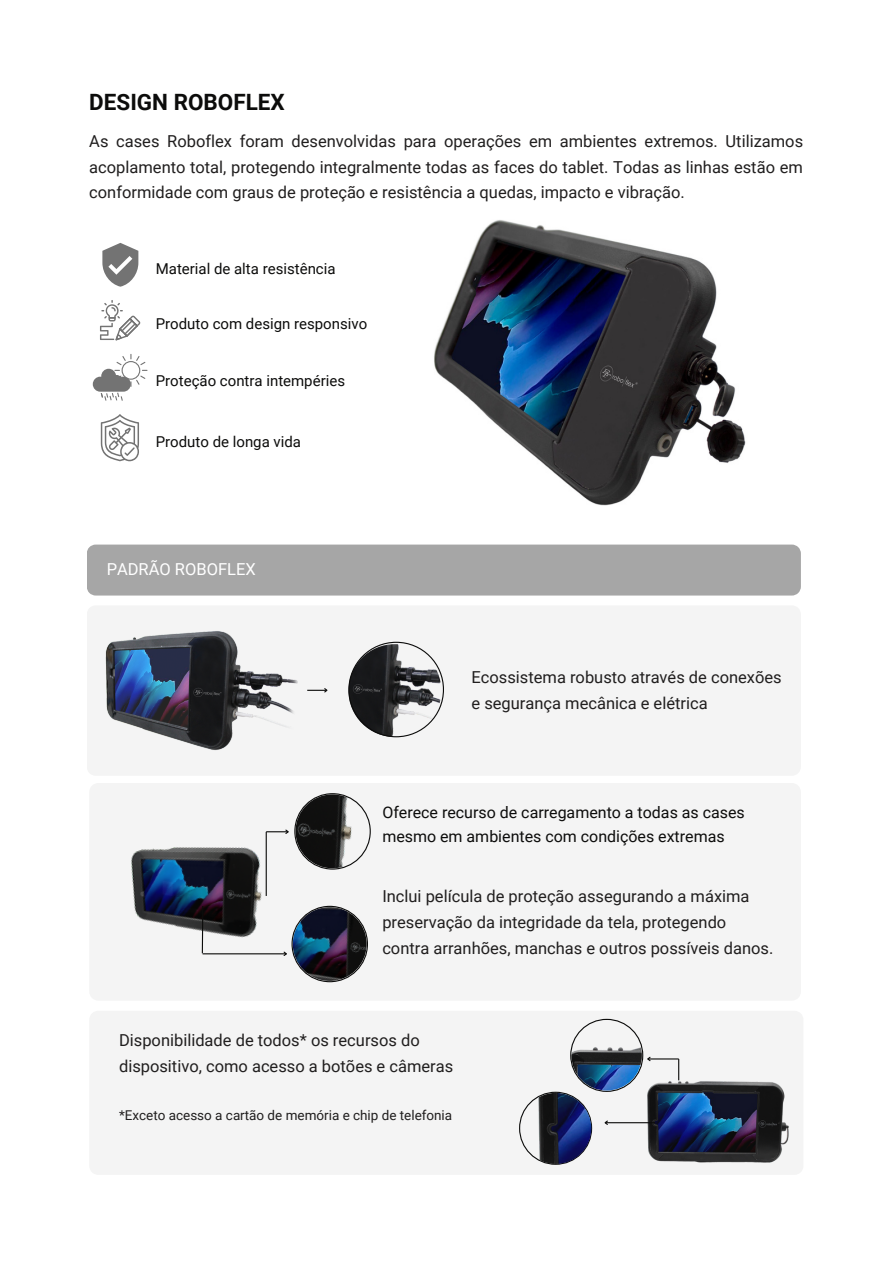
<style>
.page{position:relative;width:893px;height:1264px;background:#fff}
.page>*{position:absolute;margin:0;border:0;box-sizing:border-box;transform-origin:0 0}
.t1{font:700 22.5px "Roboto";color:#0c0c0b}
.t2{font:16.5px/25.8px "Roboto";color:#201e1e}
.t3{font:16.5px "Roboto";color:#fff}
.t4{font:16.05px/24.8px "Roboto";color:#0c0c0b}
.t5{font:15px "Roboto";color:#0c0c0b}
.t6{font:13.5px "Roboto";color:#201e1e}
</style>
<div class="page">
<img style="left:434px;top:220px;width:312px;height:285px">
<svg style="left:102px;top:243px;width:36px;height:44px"></svg>
<svg style="left:93px;top:354px;width:54px;height:47px"></svg>
<svg style="left:100px;top:300px;width:40px;height:40px"></svg>
<svg style="left:101px;top:414px;width:38px;height:47px"></svg>
<div style="left:87px;top:544px;width:713px;height:51px;background:#a6a6a6"></div>
<div style="left:90px;top:783px;width:710px;height:217px;background:#f4f4f4"></div>
<div style="left:87px;top:606px;width:713px;height:169px;background:#f4f4f4"></div>
<div style="left:90px;top:1011px;width:713px;height:163px;background:#f4f4f4"></div>
<img style="left:643px;top:1079px;width:149px;height:87px">
<svg style="left:678px;top:1058px;width:1px;height:22px"></svg>
<hr style="left:647px;top:1058px;width:31px;height:1px;background:#0c0c0b">
<hr style="left:605px;top:1122px;width:50px;height:1px;background:#0c0c0b">
<svg style="left:519px;top:1018px;width:132px;height:146px"></svg>
<img style="left:104px;top:630px;width:193px;height:122px">
<hr style="left:307px;top:689px;width:20px;height:2px;background:#0c0c0b">
<svg style="left:323px;top:687px;width:6px;height:6px"></svg>
<img style="left:109px;top:806px;width:180px;height:169px">
<hr style="left:202px;top:906px;width:1px;height:47px;background:#0c0c0b">
<hr style="left:202px;top:953px;width:84px;height:1px;background:#0c0c0b">
<hr style="left:266px;top:831px;width:1px;height:65px;background:#0c0c0b">
<img style="left:282px;top:905px;width:86px;height:77px">
<svg style="left:266px;top:793px;width:105px;height:76px"></svg>
<svg style="left:348px;top:641px;width:96px;height:96px"></svg>
<p class="t1" style="left:89px;top:89px;width:197px">DESIGN ROBOFLEX</p>
<p class="t2" style="left:89px;top:128px;width:715px;text-align:justify">As cases Roboflex foram desenvolvidas para operações em ambientes extremos. Utilizamos acoplamento total, protegendo integralmente todas as faces do tablet. Todas as linhas estão em conformidade com graus de proteção e resistência a quedas, impacto e vibração.</p>
<p class="t5" style="left:156px;top:260px;width:181px">Material de alta resistência</p>
<p class="t5" style="left:156px;top:315px;width:213px">Produto com design responsivo</p>
<p class="t5" style="left:156px;top:372px;width:191px">Proteção contra intempéries</p>
<p class="t5" style="left:156px;top:432px;width:147px">Produto de longa vida</p>
<p class="t3" style="left:107px;top:559px;width:150px">PADRÃO ROBOFLEX</p>
<p class="t2" style="left:471px;top:665px;width:311px">Ecossistema robusto através de conexões e segurança mecânica e elétrica</p>
<p class="t4" style="left:382px;top:799px;width:364px">Oferece recurso de carregamento a todas as cases mesmo em ambientes com condições extremas</p>
<p class="t2" style="left:382px;top:883px;width:392px">Inclui película de proteção assegurando a máxima preservação da integridade da tela, protegendo contra arranhões, manchas e outros possíveis danos.</p>
<p class="t2" style="left:119px;top:1027px;width:336px">Disponibilidade de todos* os recursos do dispositivo, como acesso a botões e câmeras</p>
<p class="t6" style="left:119px;top:1107px;width:334px">*Exceto acesso a cartão de memória e chip de telefonia</p>
</div>
